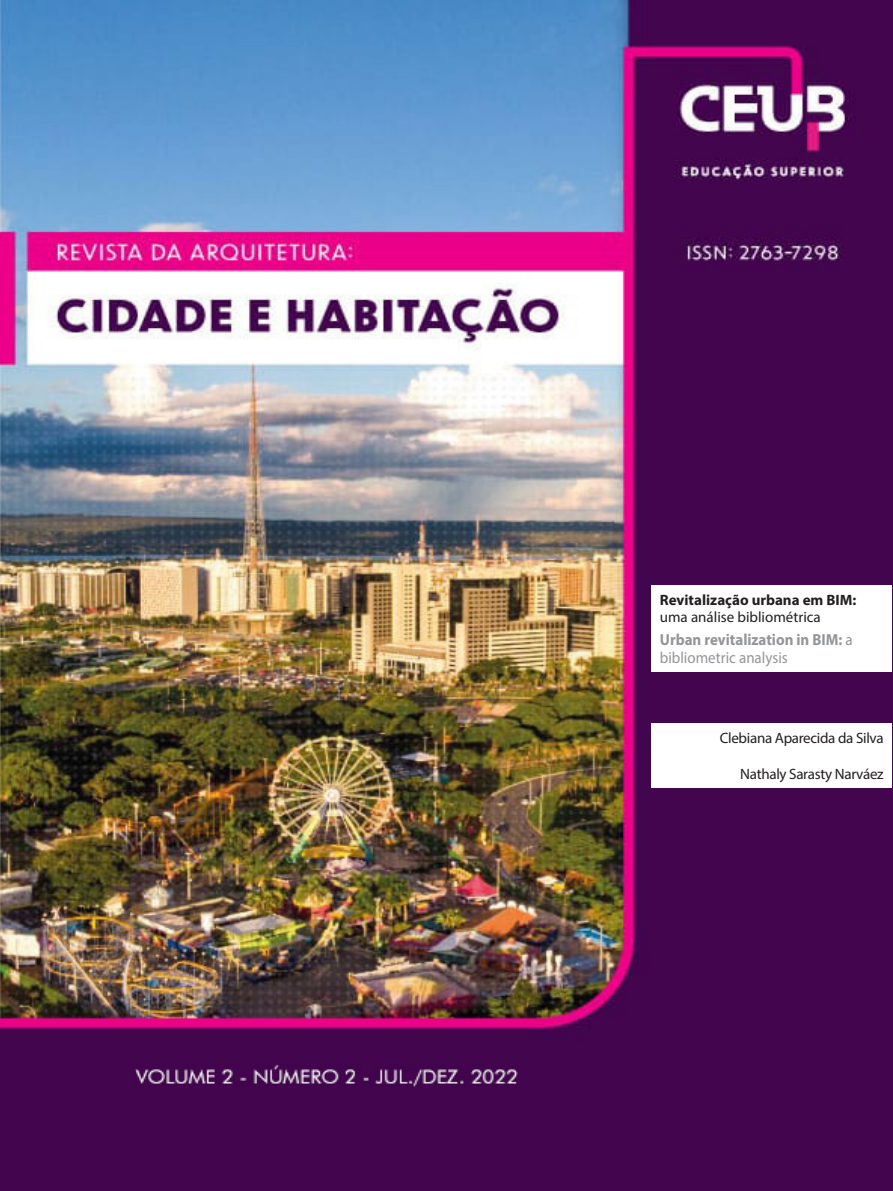
<style>
.page{position:relative;width:893px;height:1191px;background:#fff}
.page>*{position:absolute;margin:0;border:0;box-sizing:border-box;transform-origin:0 0}
.Capa_art{font:700 16.05px/18.5px "Myriad Pro";color:#939598;scale:.93 1}
.Capa_art-2{font:700 15px/17.2px "Myriad Pro";color:#231f20}
.nome{font:15px "Myriad Pro";letter-spacing:-.02em;color:#231f20}
.s1{font-weight:400}
</style>
<div class="page">
<img style="left:0;top:0;width:893px;height:1191px">
<div style="left:651px;top:585px;width:241px;height:87px;background:#fff"></div>
<div style="left:651px;top:723px;width:241px;height:65px;background:#fff"></div>
<p class="Capa_art-2" style="left:660px;top:591px;width:198px">Revitalização urbana em BIM: <span class="s1">uma análise bibliométrica</span></p>
<p class="Capa_art" style="left:660px;top:630px;width:209px">Urban revitalization in BIM: <span class="s1">a bibliometric analysis</span></p>
<p class="nome" style="left:720px;top:729px;width:165px">Clebiana Aparecida da Silva</p>
<p class="nome" style="left:740px;top:765px;width:145px">Nathaly Sarasty Narváez</p>
</div>
